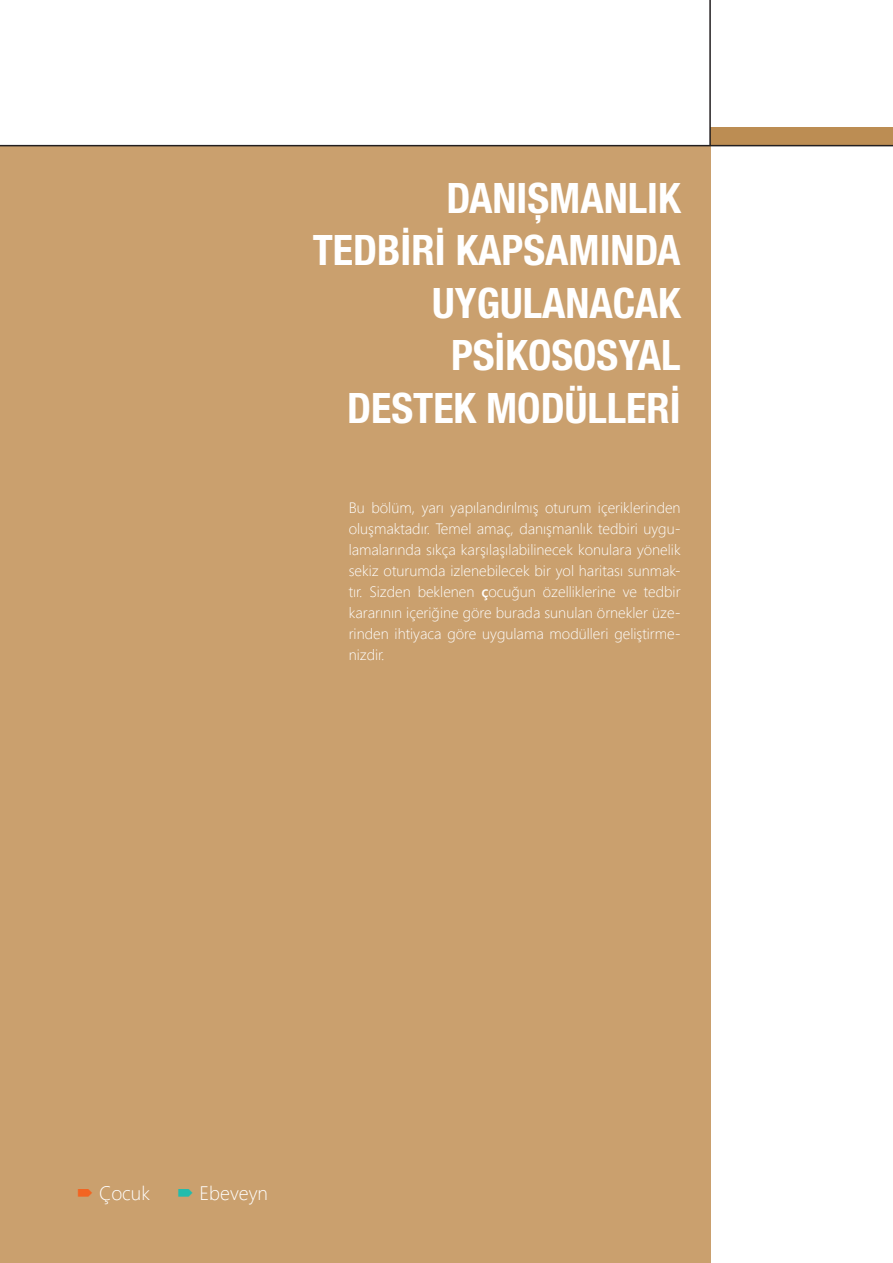
<style>
.page{position:relative;width:893px;height:1263px;background:#fff}
.page>*{position:absolute;margin:0;border:0;box-sizing:border-box;transform-origin:0 0}
.t1{font:700 condensed 42px/52.5px "Helvetica Neue LT Pro";color:#fff;text-align:right}
.t2{font:300 19.5px "Segoe UI";color:#fff}
.t3{font:300 15px/21px "Segoe UI";color:#fff;text-align:justify}
.s1{font-weight:600}
</style>
<div class="page">
<div style="left:710px;top:127px;width:183px;height:19px;background:#bc8d53"></div>
<hr style="left:709px;top:0;width:2px;height:146px;background:#231f20">
<div style="left:0;top:146px;width:711px;height:1117px;background:#caa06e"></div>
<hr style="left:0;top:145px;width:893px;height:1px;background:#231f20">
<h1 class="t1" style="left:313px;top:171px;width:369px">DANIŞMANLIK<br>TEDBİRİ KAPSAMINDA<br>UYGULANACAK<br>PSİKOSOSYAL<br>DESTEK MODÜLLERİ</h1>
<p class="t3" style="left:349px;top:496px;width:333px">Bu bölüm, yarı yapılandırılmış oturum içeriklerinden oluşmaktadır. Temel amaç, danışmanlık tedbiri uygu&shy;lamalarında sıkça karşılaşılabilinecek konulara yönelik sekiz oturumda izlenebilecek bir yol haritası sunmak&shy;tır. Sizden beklenen <span class="s1">ç</span>ocuğun özelliklerine ve tedbir kararının içeriğine göre burada sunulan örnekler üze&shy;rinden ihtiyaca göre uygulama modülleri geliştirme&shy;nizdir.</p>
<h2 class="t2" style="left:99px;top:1177px;width:52px">Çocuk</h2>
<h2 class="t2" style="left:199px;top:1177px;width:70px">Ebeveyn</h2>
</div>
